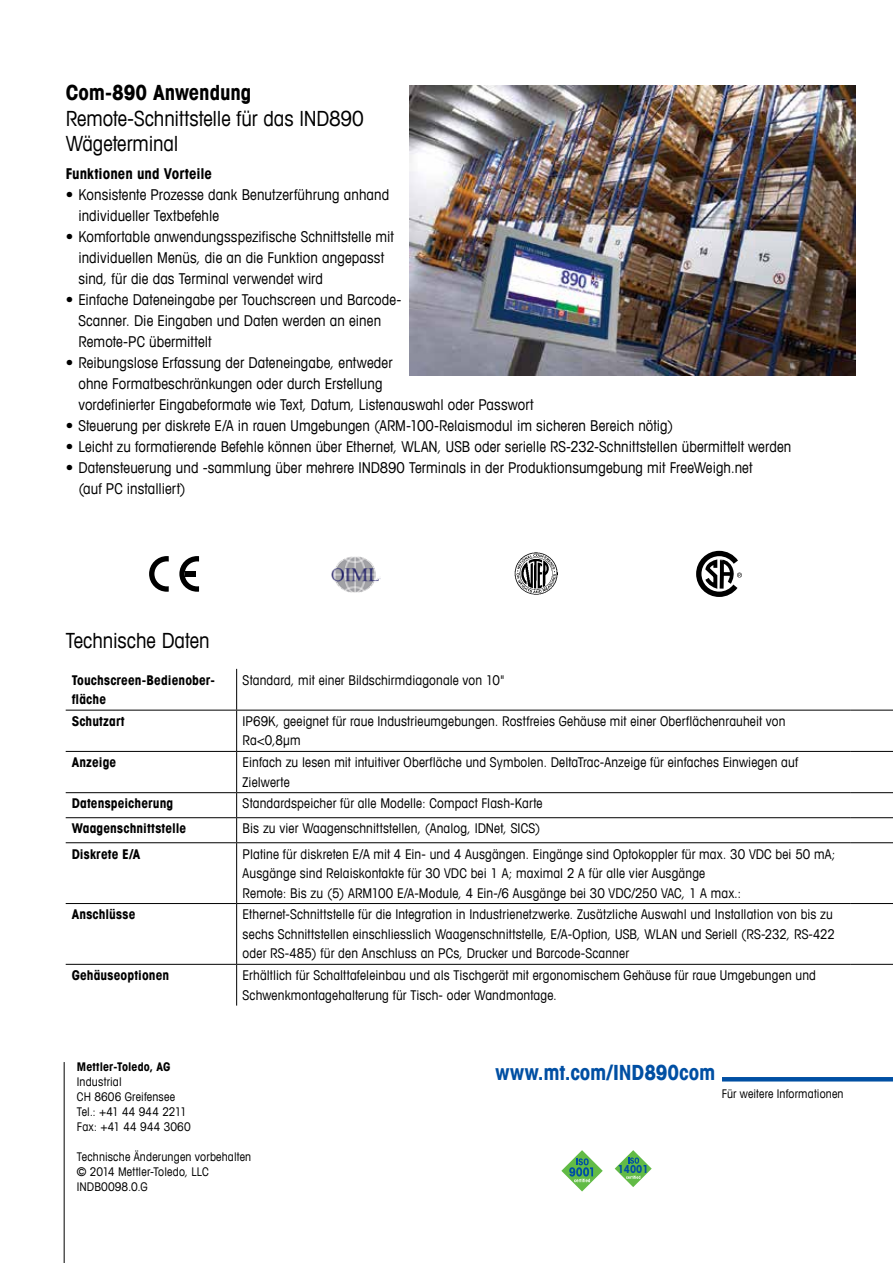
<style>
.page{position:relative;width:893px;height:1263px;background:#fff}
.page>*{position:absolute;margin:0;border:0;box-sizing:border-box;transform-origin:0 0}
.t1{font:condensed 21px/25.5px "Avant Garde Com";letter-spacing:-.005em;color:#000}
.t2{font:700 condensed 21px "Avant Garde Com";letter-spacing:-.005em;color:#004fa3}
.t3{font:700 condensed 21px "Avant Garde Com";letter-spacing:-.005em;color:#000}
.t4{font:condensed 15px/21px "Avant Garde Com";letter-spacing:.005em;color:#000}
.t5{font:700 condensed 15px "Avant Garde Com";color:#000}
.t6{font:condensed 13.5px/19.5px "Avant Garde Com";letter-spacing:.01em;color:#000}
.t7{font:700 condensed 13.5px/19.5px "Avant Garde Com";letter-spacing:.01em;color:#000}
.t8{font:condensed 12px/15px "Avant Garde Com";letter-spacing:.015em;color:#000}
.t9{font:700 condensed 12px "Avant Garde Com";letter-spacing:.01em;color:#000}
.t10{font:700 condensed 11.1px "Avant Garde";color:#004fa3}
</style>
<div class="page">
<svg style="left:615px;top:1150px;width:37px;height:37px"></svg>
<svg style="left:561px;top:1150px;width:42px;height:41px"></svg>
<hr style="left:722px;top:1077px;width:171px;height:4px;background:#004fa3">
<hr style="left:64px;top:1062px;width:1px;height:201px;background:#000">
<hr style="left:66px;top:710px;width:171px;height:1px;background:#000">
<hr style="left:237px;top:710px;width:613px;height:1px;background:#000">
<hr style="left:850px;top:710px;width:43px;height:1px;background:#000">
<hr style="left:66px;top:751px;width:171px;height:1px;background:#000">
<hr style="left:237px;top:751px;width:613px;height:1px;background:#000">
<hr style="left:850px;top:751px;width:43px;height:1px;background:#000">
<hr style="left:66px;top:792px;width:171px;height:1px;background:#000">
<hr style="left:237px;top:792px;width:613px;height:1px;background:#000">
<hr style="left:850px;top:792px;width:43px;height:1px;background:#000">
<hr style="left:66px;top:817px;width:171px;height:1px;background:#000">
<hr style="left:237px;top:817px;width:613px;height:1px;background:#000">
<hr style="left:850px;top:817px;width:43px;height:1px;background:#000">
<hr style="left:66px;top:842px;width:171px;height:1px;background:#000">
<hr style="left:237px;top:842px;width:613px;height:1px;background:#000">
<hr style="left:850px;top:842px;width:43px;height:1px;background:#000">
<hr style="left:66px;top:903px;width:171px;height:1px;background:#000">
<hr style="left:237px;top:903px;width:613px;height:1px;background:#000">
<hr style="left:850px;top:903px;width:43px;height:1px;background:#000">
<hr style="left:66px;top:964px;width:171px;height:1px;background:#000">
<hr style="left:237px;top:964px;width:613px;height:1px;background:#000">
<hr style="left:850px;top:964px;width:43px;height:1px;background:#000">
<hr style="left:236px;top:669px;width:1px;height:41px;background:#000">
<hr style="left:236px;top:710px;width:1px;height:41px;background:#000">
<hr style="left:236px;top:752px;width:1px;height:40px;background:#000">
<svg style="left:236px;top:793px;width:1px;height:49px"></svg>
<hr style="left:236px;top:843px;width:1px;height:60px;background:#000">
<hr style="left:236px;top:904px;width:1px;height:60px;background:#000">
<hr style="left:236px;top:965px;width:1px;height:40px;background:#000">
<img style="left:410px;top:85px;width:445px;height:290px">
<svg style="left:149px;top:556px;width:20px;height:36px"></svg>
<svg style="left:179px;top:556px;width:20px;height:36px"></svg>
<div style="left:185px;top:571px;width:10px;height:6px;background:#000"></div>
<img style="left:331px;top:556px;width:49px;height:37px">
<img style="left:515px;top:553px;width:42px;height:42px">
<svg style="left:696px;top:550px;width:46px;height:47px"></svg>
<h1 class="t3" style="left:66px;top:79px;width:187px">Com-890 Anwendung</h1>
<h1 class="t1" style="left:66px;top:105px;width:300px">Remote-Schnittstelle für das IND890<br>Wägeterminal</h1>
<p class="t5" style="left:66px;top:164px;width:148px">Funktionen und Vorteile</p>
<p class="t4" style="left:78px;top:184px;width:312px;text-indent:-13px">• Konsistente Prozesse dank Benutzerführung anhand individueller Textbefehle</p>
<p class="t4" style="left:78px;top:226px;width:317px;text-indent:-13px">• Komfortable anwendungsspezifische Schnittstelle mit individuellen Menüs, die an die Funktion angepasst sind, für die das Terminal verwendet wird</p>
<p class="t4" style="left:78px;top:289px;width:324px;text-indent:-13px">• Einfache Dateneingabe per Touchscreen und Barcode-<br>Scanner. Die Eingaben und Daten werden an einen<br>Remote-PC übermittelt</p>
<p class="t4" style="left:78px;top:352px;width:457px;text-indent:-13px">• Reibungslose Erfassung der Dateneingabe, entweder<br>ohne Formatbeschränkungen oder durch Erstellung<br>vordefinierter Eingabeformate wie Text, Datum, Listenauswahl oder Passwort</p>
<p class="t4" style="left:66px;top:415px;width:609px">• Steuerung per diskrete E/A in rauen Umgebungen (ARM-100-Relaismodul im sicheren Bereich nötig)</p>
<p class="t4" style="left:66px;top:436px;width:727px">• Leicht zu formatierende Befehle können über Ethernet, WLAN, USB oder serielle RS-232-Schnittstellen übermittelt werden</p>
<p class="t4" style="left:78px;top:457px;width:675px;text-indent:-13px">• Datensteuerung und -sammlung über mehrere IND890 Terminals in der Produktionsumgebung mit FreeWeigh.net (auf PC installiert)</p>
<h1 class="t1" style="left:66px;top:627px;width:145px">Technische Daten</h1>
<p class="t7" style="left:72px;top:670px;width:145px">Touchscreen-Bedienober&shy;fläche</p>
<p class="t6" style="left:243px;top:670px;width:263px">Standard, mit einer Bildschirmdiagonale von 10"</p>
<p class="t7" style="left:72px;top:711px;width:55px">Schutzart</p>
<p class="t6" style="left:243px;top:711px;width:544px">IP69K, geeignet für raue Industrieumgebungen. Rostfreies Gehäuse mit einer Oberflächenrauheit von<br>Ra&lt;0,8µm</p>
<p class="t7" style="left:72px;top:752px;width:46px">Anzeige</p>
<p class="t6" style="left:243px;top:752px;width:557px">Einfach zu lesen mit intuitiver Oberfläche und Symbolen. DeltaTrac-Anzeige für einfaches Einwiegen auf<br>Zielwerte</p>
<p class="t7" style="left:72px;top:793px;width:103px">Datenspeicherung</p>
<p class="t6" style="left:243px;top:793px;width:301px">Standardspeicher für alle Modelle: Compact Flash-Karte</p>
<p class="t7" style="left:72px;top:818px;width:116px">Waagenschnittstelle</p>
<p class="t6" style="left:243px;top:818px;width:299px">Bis zu vier Waagenschnittstellen, (Analog, IDNet, SICS)</p>
<p class="t7" style="left:72px;top:843px;width:70px">Diskrete E/A</p>
<p class="t6" style="left:243px;top:844px;width:594px">Platine für diskreten E/A mit 4 Ein- und 4 Ausgängen. Eingänge sind Optokoppler für max. 30 VDC bei 50 mA;<br>Ausgänge sind Relaiskontakte für 30 VDC bei 1 A; maximal 2 A für alle vier Ausgänge<br>Remote: Bis zu (5) ARM100 E/A-Module, 4 Ein-/6 Ausgänge bei 30 VDC/250 VAC, 1 A max.:</p>
<p class="t7" style="left:72px;top:904px;width:65px">Anschlüsse</p>
<p class="t6" style="left:243px;top:904px;width:594px">Ethernet-Schnittstelle für die Integration in Industrienetzwerke. Zusätzliche Auswahl und Installation von bis zu sechs Schnittstellen einschliesslich Waagenschnittstelle, E/A-Option, USB, WLAN und Seriell (RS-232, RS-422 oder RS-485) für den Anschluss an PCs, Drucker und Barcode-Scanner</p>
<p class="t7" style="left:72px;top:965px;width:99px">Gehäuseoptionen</p>
<p class="t6" style="left:243px;top:965px;width:575px">Erhältlich für Schalttafeleinbau und als Tischgerät mit ergonomischem Gehäuse für raue Umgebungen und<br>Schwenkmontagehalterung für Tisch- oder Wandmontage.</p>
<p class="t9" style="left:77px;top:1059px;width:95px">Mettler-Toledo, AG</p>
<p class="t8" style="left:77px;top:1074px;width:115px">Industrial<br>CH 8606 Greifensee<br>Tel.: +41 44 944 2211<br>Fax: +41 44 944 3060</p>
<p class="t8" style="left:77px;top:1149px;width:176px">Technische Änderungen vorbehalten © 2014 Mettler-Toledo, LLC<br>INDB0098.0.G</p>
<h1 class="t2" style="left:495px;top:1059px;width:222px">www.mt.com/IND890com</h1>
<p class="t8" style="left:722px;top:1086px;width:123px">Für weitere Informationen</p>
<p class="t10" style="left:618px;top:1162px;width:32px">14001</p>
</div>
